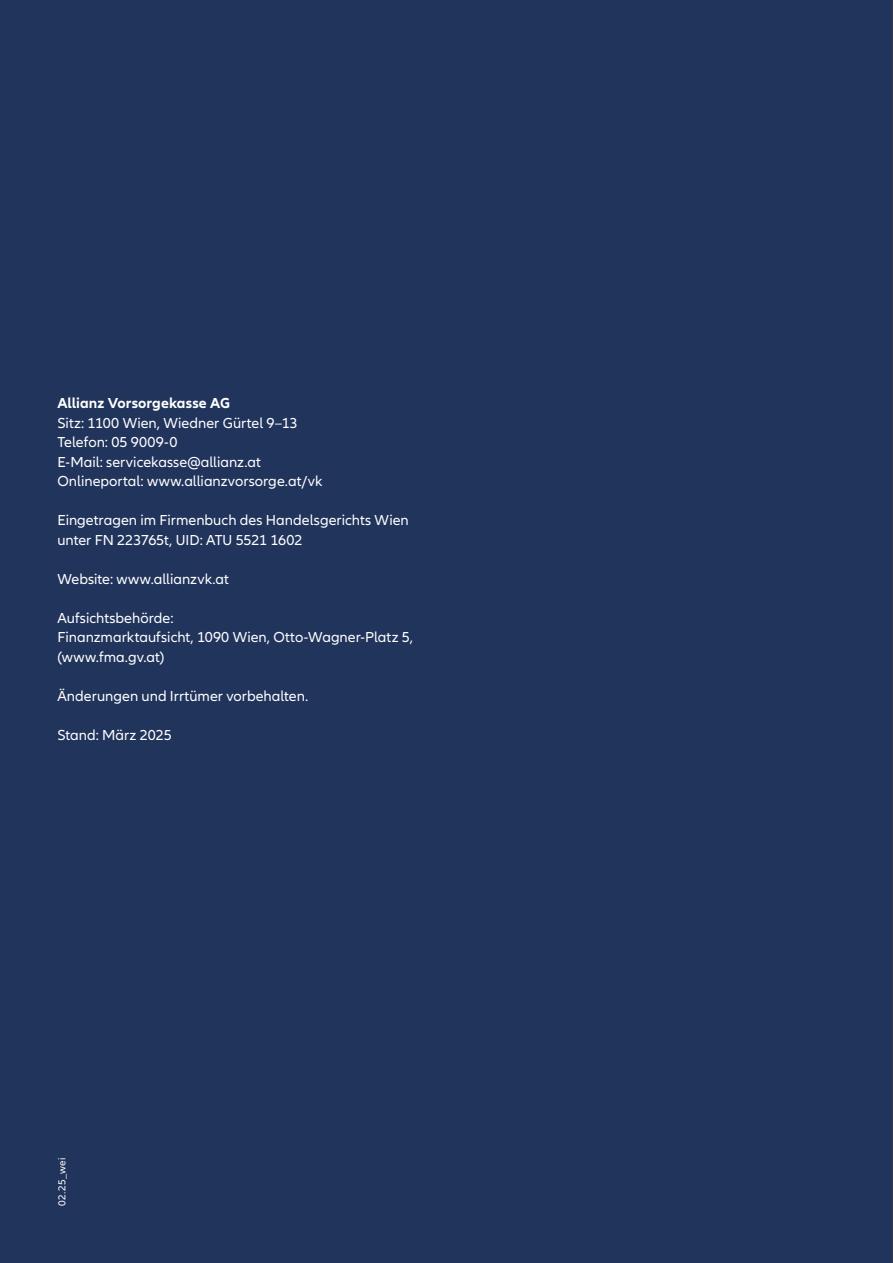
<style>
.page{position:relative;width:893px;height:1263px;background:#21345c}
.page>*{position:absolute;margin:0;border:0;box-sizing:border-box;transform-origin:0 0}
._04_Copy_10_13pt{font:15px/19.5px "Allianz Neo";color:#fff}
._04_Copy_10_13pt-2{font:700 15px "Allianz Neo";letter-spacing:.005em;color:#fff}
.Caption_Footer_7_9pt{font:10.5px "Allianz Neo";letter-spacing:.015em;color:#fff}
</style>
<div class="page">
<hr style="left:892px;top:0;width:1px;height:1263px;background:#424241">
<p class="_04_Copy_10_13pt-2" style="left:57px;top:395px;width:174px">Allianz Vorsorgekasse AG</p>
<p class="_04_Copy_10_13pt" style="left:57px;top:414px;width:242px">Sitz: 1100 Wien, Wiedner Gürtel 9–13</p>
<p class="_04_Copy_10_13pt" style="left:57px;top:433px;width:121px">Telefon: 05 9009-0</p>
<p class="_04_Copy_10_13pt" style="left:57px;top:453px;width:205px">E-Mail: servicekasse@allianz.at</p>
<p class="_04_Copy_10_13pt" style="left:57px;top:472px;width:267px">Onlineportal: www.allianzvorsorge.at/vk</p>
<p class="_04_Copy_10_13pt" style="left:57px;top:511px;width:353px">Eingetragen im Firmenbuch des Handelsgerichts Wien unter FN 223765t, UID: ATU 5521 1602</p>
<p class="_04_Copy_10_13pt" style="left:57px;top:570px;width:173px">Website: www.allianzvk.at</p>
<p class="_04_Copy_10_13pt" style="left:57px;top:609px;width:118px">Aufsichtsbehörde:</p>
<p class="_04_Copy_10_13pt" style="left:57px;top:628px;width:357px">Finanzmarktaufsicht, 1090 Wien, Otto-Wagner-Platz 5, (www.fma.gv.at)</p>
<p class="_04_Copy_10_13pt" style="left:57px;top:687px;width:252px">Änderungen und Irrtümer vorbehalten.</p>
<p class="_04_Copy_10_13pt" style="left:57px;top:726px;width:116px">Stand: März 2025</p>
<p class="Caption_Footer_7_9pt" style="left:56px;top:1205px;width:49px;rotate:-90deg">02.25_wei</p>
</div>
